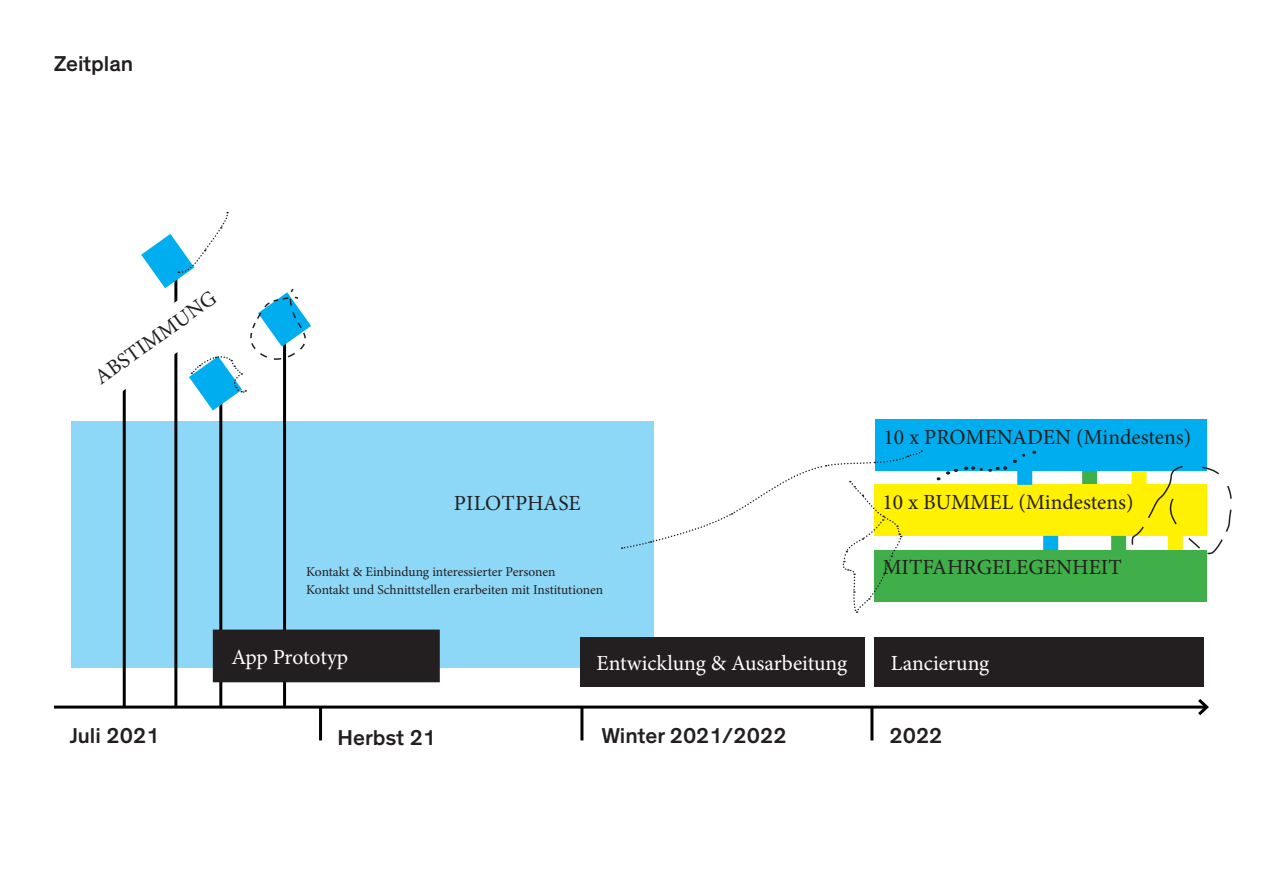
<style>
.page{position:relative;width:1263px;height:893px;background:#fff}
.page>*{position:absolute;margin:0;border:0;box-sizing:border-box;transform-origin:0 0}
.t1{font:500 22.5px "Theinhardt";color:#231f20}
.t2{font:21.6px "Minion Pro";color:#231f20}
.t3{font:21.6px "Minion Pro";letter-spacing:-.005em;color:#fff}
.t4{font:13.5px/18px "Minion Pro";letter-spacing:-.005em;color:#231f20}
</style>
<div class="page">
<div style="left:1082px;top:471px;width:15px;height:29px;background:#40ae49"></div>
<div style="left:71px;top:421px;width:583px;height:247px;background:#8dd7f7"></div>
<hr style="left:319px;top:707px;width:3px;height:33px;background:#000">
<hr style="left:174px;top:252px;width:3px;height:454px;background:#000">
<hr style="left:219px;top:403px;width:3px;height:303px;background:#000">
<hr style="left:283px;top:314px;width:3px;height:392px;background:#000">
<hr style="left:123px;top:379px;width:3px;height:327px;background:#000">
<hr style="left:580px;top:707px;width:3px;height:33px;background:#000">
<hr style="left:870px;top:707px;width:3px;height:33px;background:#000">
<hr style="left:54px;top:706px;width:1153px;height:3px;background:#000">
<svg style="left:1195px;top:699px;width:14px;height:17px"></svg>
<div style="left:874px;top:485px;width:332px;height:51px;background:#fff101"></div>
<div style="left:874px;top:550px;width:332px;height:51px;background:#40ae49"></div>
<div style="left:214px;top:630px;width:225px;height:51px;background:#231f20"></div>
<div style="left:213px;top:630px;width:227px;height:52px;border:2px solid #231f20"></div>
<div style="left:580px;top:637px;width:284px;height:50px;background:#231f20"></div>
<div style="left:874px;top:637px;width:329px;height:50px;background:#231f20"></div>
<div style="left:875px;top:420px;width:331px;height:51px;background:#00aeef"></div>
<svg style="left:122px;top:212px;width:189px;height:199px"></svg>
<div style="left:1017px;top:471px;width:15px;height:14px;background:#00aeef"></div>
<div style="left:1043px;top:536px;width:15px;height:14px;background:#00aeef"></div>
<div style="left:1111px;top:536px;width:15px;height:14px;background:#40ae49"></div>
<svg style="left:622px;top:450px;width:300px;height:163px"></svg>
<svg style="left:1130px;top:465px;width:102px;height:89px"></svg>
<svg style="left:938px;top:450px;width:97px;height:30px"></svg>
<h1 class="t1" style="left:54px;top:50px;width:81px">Zeitplan</h1>
<h2 class="t2" style="left:88px;top:367px;width:146px;rotate:-35deg">ABSTIMMUNG</h2>
<h2 class="t2" style="left:883px;top:422px;width:309px">10 x PROMENADEN (Mindestens)</h2>
<h2 class="t2" style="left:454px;top:489px;width:128px">PILOTPHASE</h2>
<h2 class="t2" style="left:882px;top:488px;width:253px">10 x BUMMEL (Mindestens)</h2>
<p class="t4" style="left:306px;top:563px;width:299px">Kontakt &amp; Einbindung interessierter Personen<br>Kontakt und Schnittstellen erarbeiten mit Institutionen</p>
<h2 class="t2" style="left:882px;top:553px;width:241px">MITFAHRGELEGENHEIT</h2>
<h2 class="t3" style="left:231px;top:642px;width:118px">App Prototyp</h2>
<h2 class="t3" style="left:597px;top:649px;width:252px">Entwicklung &amp; Ausarbeitung</h2>
<h2 class="t3" style="left:891px;top:649px;width:100px">Lancierung</h2>
<h1 class="t1" style="left:70px;top:722px;width:91px">Juli 2021</h1>
<h1 class="t1" style="left:602px;top:721px;width:186px">Winter 2021/2022</h1>
<h1 class="t1" style="left:889px;top:722px;width:55px">2022</h1>
<h1 class="t1" style="left:338px;top:723px;width:100px">Herbst 21</h1>
</div>
